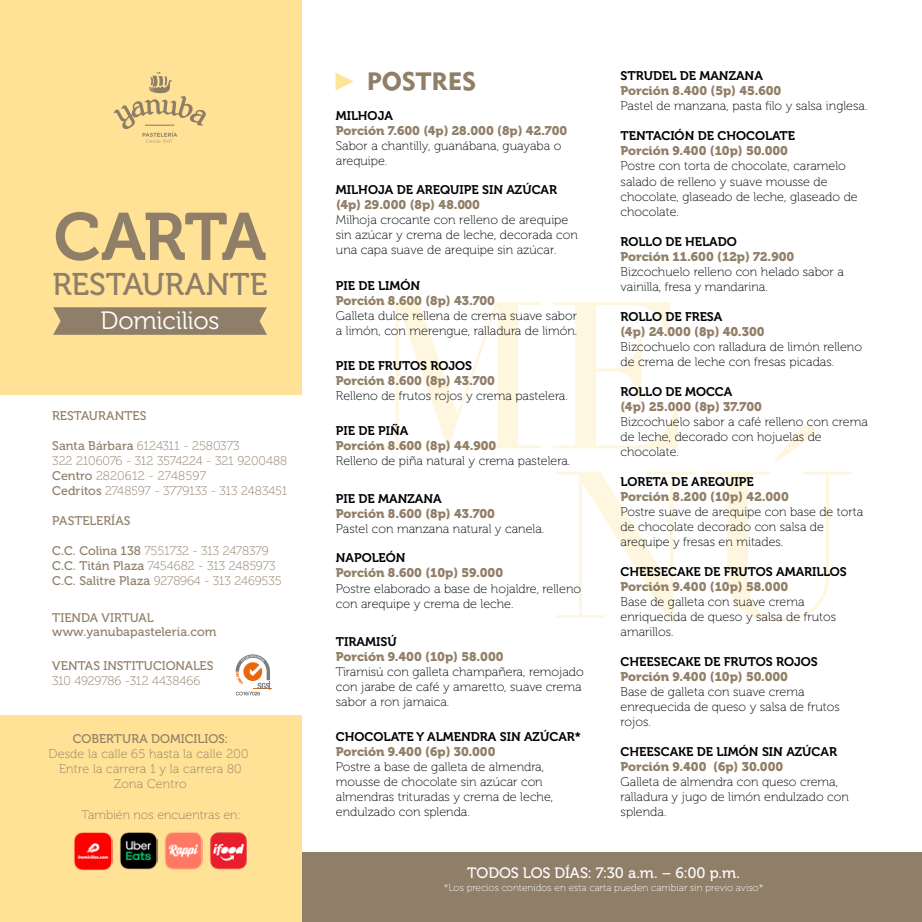
<style>
.page{position:relative;width:922px;height:922px;background:#fff}
.page>*{position:absolute;margin:0;border:0;box-sizing:border-box;transform-origin:0 0}
.t1{font:66.5px "Museo 700";letter-spacing:-.03em;color:#8f7e68}
.t2{font:37px "Museo 500";letter-spacing:-.005em;color:#8f7e68}
.t3{font:31.25px "Museo 500";color:#8f7e68}
.t4{font:25px "Museo 300";letter-spacing:-.01em;color:#fff}
.t5{font:25px "GP Metro Regular 2";color:#907e67}
.t6{font:15px "Museo 500";letter-spacing:-.015em;color:#fff}
.t7{font:12.5px/15px "Museo 100";color:#010101}
.t8{font:12.5px/15px "Museo 100";letter-spacing:.005em;color:#8f7e68;text-align:center}
.t9{font:12.5px "Museo 900";color:#927f68}
.t10{font:12.5px "Museo 700";color:#010101}
.t11{font:12.5px/13.8px "Museo 500";color:#8f7e68}
.t12{font:10px "Museo 100";color:#fff}
.s1{font-family:"Museo 500"}
.s2{font-family:"Arial Narrow";color:#ffe397}
</style>
<div class="page">
<svg style="left:373px;top:302px;width:167px;height:146px"></svg>
<svg style="left:552px;top:302px;width:125px;height:146px"></svg>
<svg style="left:556px;top:471px;width:139px;height:149px"></svg>
<svg style="left:704px;top:424px;width:147px;height:197px"></svg>
<div style="left:2px;top:852px;width:919px;height:69px;background:#8f7e68"></div>
<div style="left:1px;top:1px;width:300px;height:920px;background:#ffe296"></div>
<div style="left:0;top:395px;width:301px;height:319px;background:#fff"></div>
<svg style="left:235px;top:654px;width:37px;height:41px"></svg>
<svg style="left:53px;top:307px;width:214px;height:28px;background:#94836a"></svg>
<svg style="left:113px;top:72px;width:93px;height:71px"></svg>
<h1 class="t1" style="left:54px;top:200px;width:214px">CARTA</h1>
<h3 class="t3" style="left:53px;top:267px;width:216px">RESTAURANTE</h3>
<h3 class="t4" style="left:101px;top:307px;width:120px">Domicilios</h3>
<h2 class="t2" style="left:57px;top:262px;width:208px">PASTELERÍA</h2>
<p class="t11" style="left:52px;top:409px;width:96px">RESTAURANTES</p>
<p class="t8" style="left:52px;top:438px;width:236px;text-align:left"><span class="s1">Santa Bárbara</span> 6124311 - 2580373<br>322 2106076 - 312 3574224 - 321 9200488<br><span class="s1">Centro</span> 2820612 - 2748597<br><span class="s1">Cedritos</span> 2748597 - 3779133 - 313 2483451</p>
<p class="t11" style="left:52px;top:514px;width:80px">PASTELERÍAS</p>
<p class="t8" style="left:52px;top:543px;width:231px;text-align:left"><span class="s1">C.C. Colina 138</span> 7551732 - 313 2478379<br><span class="s1">C.C. Titán Plaza</span> 7454682 - 313 2485973<br><span class="s1">C.C. Salitre Plaza</span> 9278964 - 313 2469535</p>
<p class="t11" style="left:52px;top:611px;width:166px">TIENDA VIRTUAL www.yanubapasteleria.com</p>
<p class="t11" style="left:52px;top:659px;width:163px">VENTAS INSTITUCIONALES</p>
<p class="t8" style="left:52px;top:673px;width:150px">310 4929786 -312 4438466</p>
<p class="t8" style="left:110px;top:469px;width:34px">464 9</p>
<p class="t8" style="left:144px;top:544px;width:129px">9278964 - 313 2478379</p>
<p class="t8" style="left:187px;top:574px;width:8px">2</p>
<p class="t11" style="left:52px;top:604px;width:103px">TIENDA VIRTUAL</p>
<p class="t8" style="left:52px;top:619px;width:213px">Realiza tu pedido de tortas y ponqués</p>
<p class="t11" style="left:52px;top:664px;width:163px">VENTAS INSTITUCIONALES</p>
<p class="t8" style="left:52px;top:679px;width:150px">310 4929786 -312 4438466</p>
<p class="t11" style="left:73px;top:731px;width:157px">COBERTURA DOMICILIOS:</p>
<p class="t8" style="left:49px;top:746px;width:201px">Desde la calle 65 hasta la calle 200<br>Entre la carrera 1 y la carrera 80<br>Zona Centro</p>
<p class="t11" style="left:84px;top:732px;width:157px">COBERTURA DOM C LIOS:</p>
<p class="t8" style="left:60px;top:750px;width:201px">Desde la calle 65 hasta la calle 200 entre la carrera 1 y la carrera 80</p>
<p class="t8" style="left:82px;top:806px;width:161px">También nos encuentras en:</p>
<h3 class="t5" style="left:336px;top:65px;width:142px"><span class="s2">►</span> POSTRES</h3>
<p class="t10" style="left:336px;top:108px;width:58px">MILHOJA</p>
<p class="t9" style="left:336px;top:123px;width:233px">Porción 7.600 (4p) 28.000 (8p) 42.700</p>
<p class="t7" style="left:336px;top:138px;width:227px">Sabor a chantilly, guanábana, guayaba o arequipe.</p>
<p class="t10" style="left:336px;top:183px;width:223px">MILHOJA DE AREQUIPE SIN AZÚCAR</p>
<p class="t9" style="left:336px;top:198px;width:145px">(4p) 29.000 (8p) 48.000</p>
<p class="t7" style="left:336px;top:213px;width:243px">Milhoja crocante con relleno de arequipe sin azúcar y crema de leche, decorada con una capa suave de arequipe sin azúcar.</p>
<p class="t10" style="left:336px;top:278px;width:86px">PIE DE LIMÓN</p>
<p class="t9" style="left:336px;top:293px;width:161px">Porción 8.600 (8p) 43.700</p>
<p class="t7" style="left:336px;top:308px;width:243px">Galleta dulce rellena de crema suave sabor a limón, con merengue, ralladura de limón.</p>
<p class="t10" style="left:336px;top:359px;width:138px">PIE DE FRUTOS ROJOS</p>
<p class="t9" style="left:336px;top:373px;width:161px">Porción 8.600 (8p) 43.700</p>
<p class="t7" style="left:336px;top:388px;width:233px">Relleno de frutos rojos y crema pastelera.</p>
<p class="t10" style="left:336px;top:423px;width:74px">PIE DE PIÑA</p>
<p class="t9" style="left:336px;top:438px;width:162px">Porción 8.600 (8p) 44.900</p>
<p class="t7" style="left:336px;top:453px;width:236px">Relleno de piña natural y crema pastelera.</p>
<p class="t10" style="left:336px;top:491px;width:107px">PIE DE MANZANA</p>
<p class="t9" style="left:336px;top:506px;width:161px">Porción 8.600 (8p) 43.700</p>
<p class="t7" style="left:336px;top:521px;width:210px">Pastel con manzana natural y canela.</p>
<p class="t10" style="left:336px;top:551px;width:71px">NAPOLEÓN</p>
<p class="t9" style="left:336px;top:566px;width:169px">Porción 8.600 (10p) 59.000</p>
<p class="t7" style="left:336px;top:581px;width:247px">Postre elaborado a base de hojaldre, relleno con arequipe y crema de leche.</p>
<p class="t10" style="left:336px;top:634px;width:62px">TIRAMISÚ</p>
<p class="t9" style="left:336px;top:649px;width:169px">Porción 9.400 (10p) 58.000</p>
<p class="t7" style="left:336px;top:664px;width:249px">Tiramisú con galleta champañera, remojado con jarabe de café y amaretto, suave crema sabor a ron jamaica.</p>
<p class="t10" style="left:336px;top:729px;width:246px">CHOCOLATE Y ALMENDRA SIN AZÚCAR*</p>
<p class="t9" style="left:336px;top:744px;width:161px">Porción 9.400 (6p) 30.000</p>
<p class="t7" style="left:336px;top:759px;width:219px">Postre a base de galleta de almendra, mousse de chocolate sin azúcar con almendras trituradas y crema de leche, endulzado con splenda.</p>
<p class="t10" style="left:620px;top:69px;width:144px">STRUDEL DE MANZANA</p>
<p class="t9" style="left:620px;top:84px;width:162px">Porción 8.400 (5p) 45.600</p>
<p class="t7" style="left:620px;top:99px;width:248px">Pastel de manzana, pasta filo y salsa inglesa.</p>
<p class="t10" style="left:620px;top:129px;width:176px">TENTACIÓN DE CHOCOLATE</p>
<p class="t9" style="left:620px;top:144px;width:169px">Porción 9.400 (10p) 50.000</p>
<p class="t7" style="left:620px;top:159px;width:238px">Postre con torta de chocolate, caramelo salado de relleno y suave mousse de chocolate, glaseado de leche, glaseado de chocolate.</p>
<p class="t10" style="left:620px;top:234px;width:118px">ROLLO DE HELADO</p>
<p class="t9" style="left:620px;top:249px;width:175px">Porción 11.600 (12p) 72.900</p>
<p class="t7" style="left:620px;top:264px;width:225px">Bizcochuelo relleno con helado sabor a vainilla, fresa y mandarina.</p>
<p class="t10" style="left:620px;top:309px;width:103px">ROLLO DE FRESA</p>
<p class="t9" style="left:620px;top:324px;width:145px">(4p) 24.000 (8p) 40.300</p>
<p class="t7" style="left:620px;top:339px;width:243px">Bizcochuelo con ralladura de limón relleno de crema de leche con fresas picadas.</p>
<p class="t10" style="left:620px;top:384px;width:113px">ROLLO DE MOCCA</p>
<p class="t9" style="left:620px;top:399px;width:143px">(4p) 25.000 (8p) 37.700</p>
<p class="t7" style="left:620px;top:414px;width:249px">Bizcochuelo sabor a café relleno con crema de leche, decorado con hojuelas de chocolate.</p>
<p class="t10" style="left:620px;top:474px;width:134px">LORETA DE AREQUIPE</p>
<p class="t9" style="left:620px;top:489px;width:170px">Porción 8.200 (10p) 42.000</p>
<p class="t7" style="left:620px;top:504px;width:244px">Postre suave de arequipe con base de torta de chocolate decorado con salsa de arequipe y fresas en mitades.</p>
<p class="t10" style="left:620px;top:564px;width:228px">CHEESECAKE DE FRUTOS AMARILLOS</p>
<p class="t9" style="left:620px;top:579px;width:169px">Porción 9.400 (10p) 58.000</p>
<p class="t7" style="left:620px;top:594px;width:217px">Base de galleta con suave crema enriquecida de queso y salsa de frutos amarillos.</p>
<p class="t10" style="left:620px;top:654px;width:199px">CHEESECAKE DE FRUTOS ROJOS</p>
<p class="t9" style="left:620px;top:669px;width:169px">Porción 9.400 (10p) 50.000</p>
<p class="t7" style="left:620px;top:684px;width:221px">Base de galleta con suave crema enrequecida de queso y salsa de frutos rojos.</p>
<p class="t10" style="left:620px;top:744px;width:218px">CHEESCAKE DE LIMÓN SIN AZÚCAR</p>
<p class="t9" style="left:620px;top:759px;width:164px">Porción 9.400 (6p) 30.000</p>
<p class="t7" style="left:620px;top:774px;width:230px">Galleta de almendra con queso crema, ralladura y jugo de limón endulzado con splenda.</p>
<p class="t6" style="left:467px;top:864px;width:274px">TODOS LOS DÍAS: 7:30 a.m. – 6:00 p.m.</p>
<p class="t12" style="left:443px;top:882px;width:321px">*Los precios contenidos en esta carta pueden cambiar sin previo aviso*</p>
</div>
